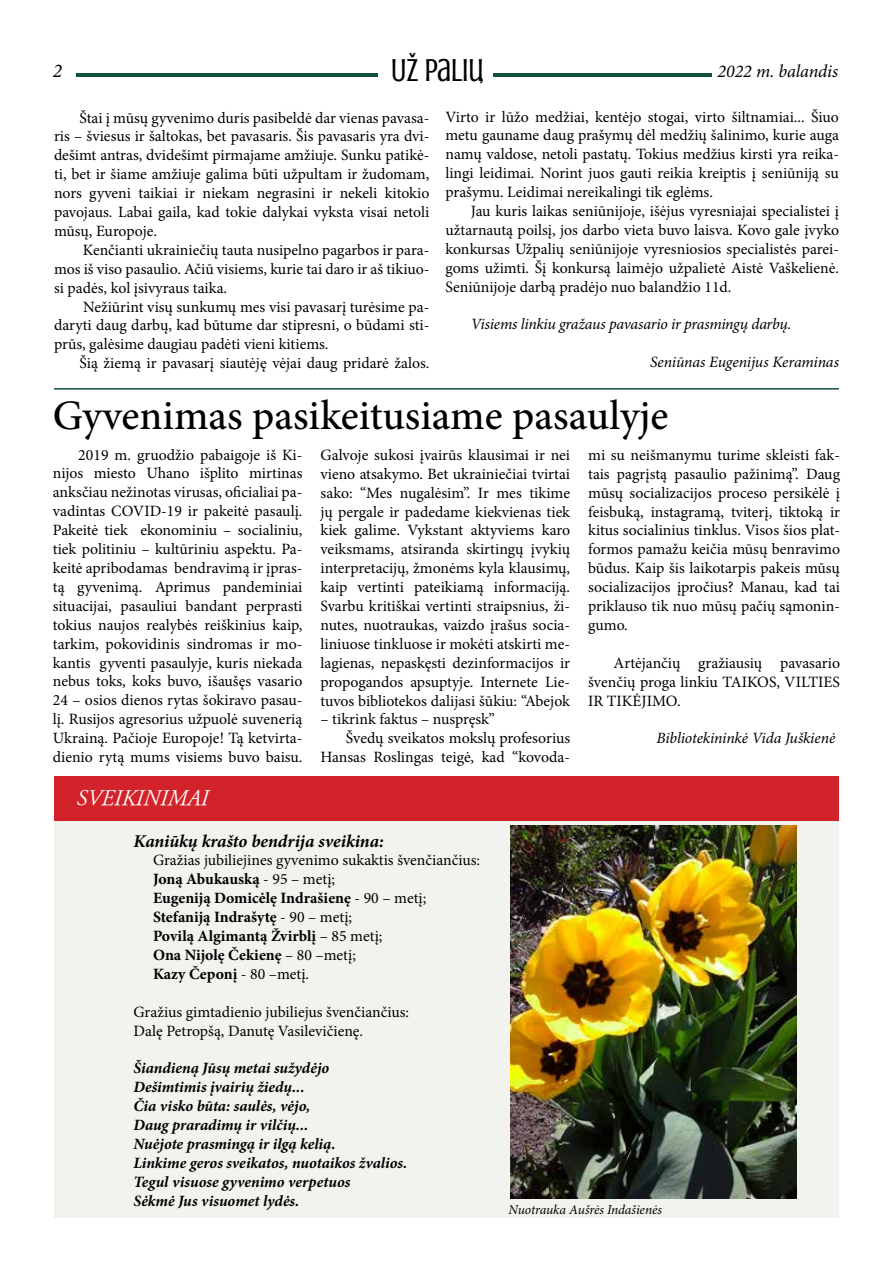
<style>
.page{position:relative;width:893px;height:1263px;background:#fff}
.page>*{position:absolute;margin:0;border:0;box-sizing:border-box;transform-origin:0 0}
.t1{font:500 42px "Minion Pro";color:#000}
.t2{font:32.55px "Crushed";color:#000}
.t3{font:italic 22.5px "Garamond LT";color:#fff}
.t4{font:italic 19.5px "Minion Pro";color:#000}
.t5{font:italic 700 18px "Minion Pro";letter-spacing:-.005em;color:#000}
.t6{font:italic 18px "Minion Pro";letter-spacing:-.005em;color:#000}
.t7{font:15.75px/18.9px "Minion Pro";color:#000;text-align:justify}
.t8{font:italic 700 15.75px/18.9px "Minion Pro";letter-spacing:-.005em;color:#000}
.t9{font:700 15.75px/18.9px "Minion Pro";color:#000}
.t10{font:italic 15.75px "Minion Pro";letter-spacing:-.015em;color:#000}
.t11{font:italic 13.5px "Minion Pro";letter-spacing:-.01em;color:#000}
.s1{font-weight:400}
</style>
<div class="page">
<hr style="left:77px;top:74px;width:635px;height:3px;background:#12513a">
<div style="left:378px;top:54px;width:114px;height:45px;background:#fff"></div>
<div style="left:54px;top:815px;width:785px;height:403px;background:#f2f3ee"></div>
<div style="left:54px;top:776px;width:785px;height:44px;background:#d2232a"></div>
<img style="left:511px;top:826px;width:285px;height:372px">
<hr style="left:54px;top:388px;width:785px;height:2px;background:#12513a">
<p class="t4" style="left:53px;top:57px;width:11px">2</p>
<h2 class="t2" style="left:391px;top:52px;width:94px">Už paliu,</h2>
<p class="t6" style="left:717px;top:59px;width:122px">2022 m. balandis</p>
<p class="t7" style="left:54px;top:108px;width:377px;text-indent:26px">Štai į mūsų gyvenimo duris pasibeldė dar vienas pavasa&shy;ris – šviesus ir šaltokas, bet pavasaris. Šis pavasaris yra dvi&shy;dešimt antras, dvidešimt pirmajame amžiuje. Sunku patikė&shy;ti, bet ir šiame amžiuje galima būti užpultam ir žudomam, nors gyveni taikiai ir niekam negrasini ir nekeli kitokio pavojaus. Labai gaila, kad tokie dalykai vyksta visai netoli mūsų, Europoje.</p>
<p class="t7" style="left:54px;top:240px;width:377px;text-indent:29px">Kenčianti ukrainiečių tauta nusipelno pagarbos ir para&shy;mos iš viso pasaulio. Ačiū visiems, kurie tai daro ir aš tikiuo&shy;si padės, kol įsivyraus taika.</p>
<p class="t7" style="left:54px;top:297px;width:377px;text-indent:29px">Nežiūrint visų sunkumų mes visi pavasarį turėsime pa&shy;daryti daug darbų, kad būtume dar stipresni, o būdami sti&shy;prūs, galėsime daugiau padėti vieni kitiems.</p>
<p class="t7" style="left:80px;top:354px;width:351px">Šią žiemą ir pavasarį siautėję vėjai daug pridarė žalos.</p>
<p class="t7" style="left:445px;top:107px;width:395px">Virto ir lūžo medžiai, kentėjo stogai, virto šiltnamiai... Šiuo metu gauname daug prašymų dėl medžių šalinimo, kurie auga namų valdose, netoli pastatų. Tokius medžius kirsti yra reika&shy;lingi leidimai. Norint juos gauti reikia kreiptis į seniūniją su prašymu. Leidimai nereikalingi tik eglėms.</p>
<p class="t7" style="left:445px;top:202px;width:395px;text-indent:26px">Jau kuris laikas seniūnijoje, išėjus vyresniajai specialistei į užtarnautą poilsį, jos darbo vieta buvo laisva. Kovo gale įvyko konkursas Užpalių seniūnijoje vyresniosios specialistės parei&shy;goms užimti. Šį konkursą laimėjo užpalietė Aistė Vaškelienė.<br>Seniūnijoje darbą pradėjo nuo balandžio 11d.</p>
<p class="t10" style="left:471px;top:314px;width:322px">Visiems linkiu gražaus pavasario ir prasmingų darbų.</p>
<p class="t10" style="left:650px;top:351px;width:190px">Seniūnas Eugenijus Keraminas</p>
<h1 class="t1" style="left:53px;top:387px;width:617px">Gyvenimas pasikeitusiame pasaulyje</h1>
<p class="t7" style="left:320px;top:445px;width:251px">Galvoje sukosi įvairūs klausimai ir nei vieno atsakymo. Bet ukrainiečiai tvirtai sako: “Mes nugalėsim”. Ir mes tikime jų pergale ir padedame kiekvienas tiek kiek galime. Vykstant aktyviems karo veiksmams, atsiranda skirtingų įvykių interpretacijų, žmonėms kyla klausimų, kaip vertinti pateikiamą informaciją.<br>Svarbu kritiškai vertinti straipsnius, ži&shy;nutes, nuotraukas, vaizdo įrašus socia&shy;liniuose tinkluose ir mokėti atskirti me&shy;lagienas, nepaskęsti dezinformacijos ir propogandos apsuptyje. Internete Lie&shy;tuvos bibliotekos dalijasi šūkiu: “Abejok</p>
<p class="t7" style="left:320px;top:710px;width:176px">– tikrink faktus – nuspręsk”</p>
<p class="t7" style="left:346px;top:729px;width:226px">Švedų sveikatos mokslų profesorius</p>
<p class="t7" style="left:320px;top:748px;width:251px">Hansas Roslingas teigė, kad “kovoda-</p>
<p class="t7" style="left:53px;top:445px;width:251px;text-indent:26px">2019 m. gruodžio pabaigoje iš Ki&shy;nijos miesto Uhano išplito mirtinas anksčiau nežinotas virusas, oficialiai pa&shy;vadintas COVID-19 ir pakeitė pasaulį.<br>Pakeitė tiek ekonominiu – socialiniu, tiek politiniu – kultūriniu aspektu. Pa&shy;keitė apribodamas bendravimą ir įpras&shy;tą gyvenimą. Aprimus pandeminiai situacijai, pasauliui bandant perprasti tokius naujos realybės reiškinius kaip, tarkim, pokovidinis sindromas ir mo&shy;kantis gyventi pasaulyje, kuris niekada nebus toks, koks buvo, išaušęs vasario 24 – osios dienos rytas šokiravo pasau&shy;lį. Rusijos agresorius užpuolė suvenerią Ukrainą. Pačioje Europoje! Tą ketvirta&shy;dienio rytą mums visiems buvo baisu.</p>
<p class="t7" style="left:588px;top:445px;width:253px">mi su neišmanymu turime skleisti fak&shy;tais pagrįstą pasaulio pažinimą”. Daug mūsų socializacijos proceso persikėlė į feisbuką, instagramą, tviterį, tiktoką ir kitus socialinius tinklus. Visos šios plat&shy;formos pamažu keičia mūsų benravimo būdus. Kaip šis laikotarpis pakeis mūsų socializacijos įpročius? Manau, kad tai priklauso tik nuo mūsų pačių sąmonin&shy;gumo.</p>
<p class="t7" style="left:588px;top:653px;width:253px;text-indent:26px">Artėjančių gražiausių pavasario švenčių proga linkiu TAIKOS, VILTIES IR TIKĖJIMO.</p>
<p class="t10" style="left:657px;top:728px;width:180px">Bibliotekininkė Vida Juškienė</p>
<h3 class="t3" style="left:76px;top:783px;width:133px">SVEIKINIMAI</h3>
<p class="t5" style="left:134px;top:828px;width:252px">Kaniūkų krašto bendrija sveikina:</p>
<p class="t9" style="left:153px;top:851px;width:329px"><span class="s1">Gražias jubiliejines gyvenimo sukaktis švenčiančius:<br></span>Joną Abukauską <span class="s1">- 95 – metį;<br></span>Eugeniją Domicėlę Indrašienę <span class="s1">- 90 – metį; </span>Stefaniją Indrašytę <span class="s1">- 90 – metį;<br></span>Povilą Algimantą Žvirblį <span class="s1">– 85 metį;<br></span>Ona Nijolę Čekienę <span class="s1">– 80 –metį;<br></span>Kazy Čeponį <span class="s1">- 80 –metį.</span></p>
<p class="t7" style="left:134px;top:1002px;width:277px">Gražius gimtadienio jubiliejus švenčiančius:<br>Dalę Petropšą, Danutę Vasilevičienę.</p>
<p class="t8" style="left:134px;top:1058px;width:275px">Šiandieną Jūsų metai sužydėjo<br>Dešimtimis įvairių žiedų...<br>Čia visko būta: saulės, vėjo,<br>Daug praradimų ir vilčių...<br>Nuėjote prasmingą ir ilgą kelią.<br>Linkime geros sveikatos, nuotaikos žvalios.<br>Tegul visuose gyvenimo verpetuos<br>Sėkmė Jus visuomet lydės.</p>
<p class="t11" style="left:509px;top:1200px;width:155px">Nuotrauka Aušrės Indašienės</p>
</div>
